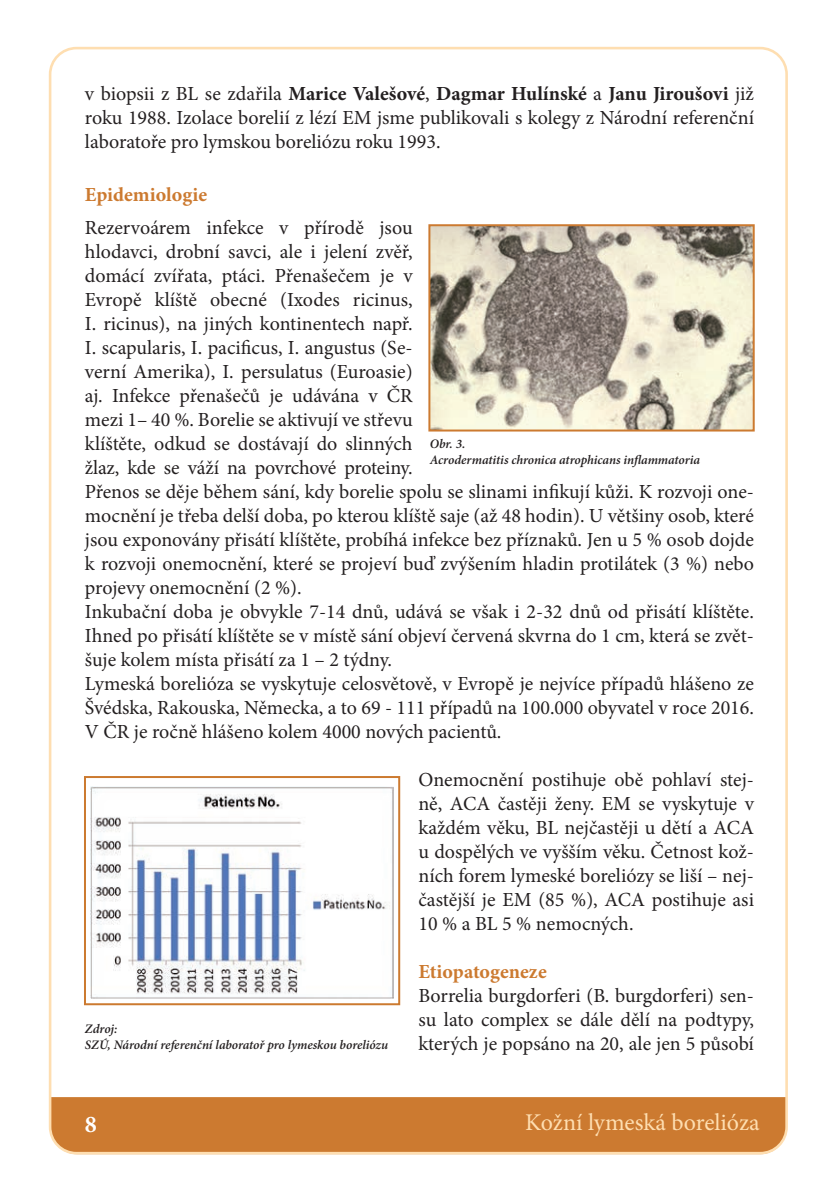
<style>
.page{position:relative;width:839px;height:1191px;background:#fff}
.page>*{position:absolute;margin:0;border:0;box-sizing:border-box;transform-origin:0 0}
.t1{font:24px "Minion Pro";color:#fedeb1}
.t2{font:700 24px "Minion Pro";color:#fff}
.t3{font:20px/24px "Minion Pro";color:#231f20;text-align:justify}
.t4{font:700 20px "Minion Pro";color:#cc7a30}
.t5{font:italic 600 13px/15.6px "Minion Pro";letter-spacing:-.005em;color:#231f20}
.s1{font-weight:700}
</style>
<div class="page">
<svg style="left:50px;top:1097px;width:734px;height:57px;background:#ce7f36"></svg>
<img style="left:431px;top:227px;width:321px;height:201px">
<div style="left:428px;top:224px;width:327px;height:207px;border:2px solid #cc7a30"></div>
<img style="left:91px;top:786px;width:303px;height:212px">
<div style="left:84px;top:776px;width:316px;height:229px;border:2px solid #cc7a30"></div>
<p class="t3" style="left:85px;top:82px;width:671px">v biopsii z BL se zdařila <span class="s1">Marice Valešové</span>, <span class="s1">Dagmar Hulínské</span> a <span class="s1">Janu Jiroušovi</span> již roku 1988. Izolace borelií z lézí EM jsme publikovali s kolegy z Národní referenční laboratoře pro lymskou boreliózu roku 1993.</p>
<p class="t4" style="left:85px;top:181px;width:124px">Epidemiologie</p>
<p class="t3" style="left:85px;top:215px;width:671px;text-align:left">Rezervoárem infekce v přírodě jsou<br>hlodavci, drobní savci, ale i jelení zvěř,<br>domácí zvířata, ptáci. Přenašečem je v<br>Evropě klíště obecné (Ixodes ricinus,<br>I. ricinus), na jiných kontinentech např.<br>I. scapularis, I. pacificus, I. angustus (Se-<br>verní Amerika), I. persulatus (Euroasie)<br>aj. Infekce přenašečů je udávána v ČR<br>mezi 1– 40 %. Borelie se aktivují ve střevu<br>klíštěte, odkud se dostávají do slinných<br>žlaz, kde se váží na povrchové proteiny.<br>Přenos se děje během sání, kdy borelie spolu se slinami infikují kůži. K rozvoji one&shy;mocnění je třeba delší doba, po kterou klíště saje (až 48 hodin). U většiny osob, které jsou exponovány přisátí klíštěte, probíhá infekce bez příznaků. Jen u 5 % osob dojde k rozvoji onemocnění, které se projeví buď zvýšením hladin protilátek (3 %) nebo projevy onemocnění (2 %).<br>Inkubační doba je obvykle 7-14 dnů, udává se však i 2-32 dnů od přisátí klíštěte.<br>Ihned po přisátí klíštěte se v místě sání objeví červená skvrna do 1 cm, která se zvět&shy;šuje kolem místa přisátí za 1 – 2 týdny.<br>Lymeská borelióza se vyskytuje celosvětově, v Evropě je nejvíce případů hlášeno ze Švédska, Rakouska, Německa, a to 69 - 111 případů na 100.000 obyvatel v roce 2016.<br>V ČR je ročně hlášeno kolem 4000 nových pacientů.</p>
<p class="t3" style="left:418px;top:767px;width:337px">Onemocnění postihuje obě pohlaví stej&shy;ně, ACA častěji ženy. EM se vyskytuje v každém věku, BL nejčastěji u dětí a ACA u dospělých ve vyšším věku. Četnost kož&shy;ních forem lymeské boreliózy se liší – nej&shy;častější je EM (85 %), ACA postihuje asi 10 % a BL 5 % nemocných.</p>
<p class="t4" style="left:418px;top:957px;width:130px">Etiopatogeneze</p>
<p class="t3" style="left:418px;top:983px;width:337px">Borrelia burgdorferi (B. burgdorferi) sen&shy;su lato complex se dále dělí na podtypy, kterých je popsáno na 20, ale jen 5 působí</p>
<p class="t5" style="left:430px;top:436px;width:272px">Obr. 3.<br>Acrodermatitis chronica atrophicans inflammatoria</p>
<p class="t5" style="left:85px;top:1020px;width:305px">Zdroj:<br>SZÚ, Národní referenční laboratoř pro lymeskou boreliózu</p>
<p class="t2" style="left:85px;top:1107px;width:13px">8</p>
<p class="t1" style="left:525px;top:1106px;width:236px">Kožní lymeská borelióza</p>
</div>
